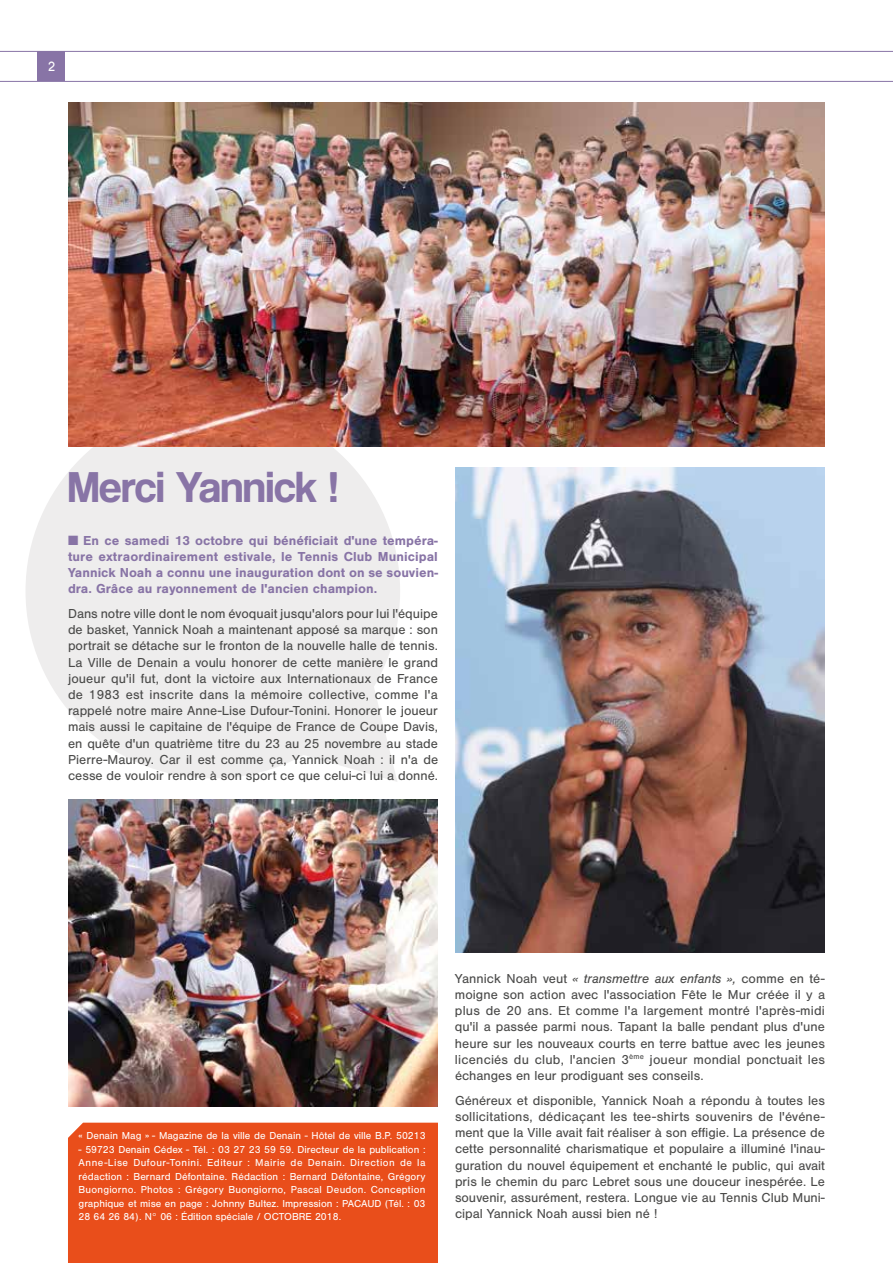
<style>
.page{position:relative;width:893px;height:1263px;background:#fff}
.page>*{position:absolute;margin:0;border:0;box-sizing:border-box;transform-origin:0 0}
.t1{font:45px "Coolvetica Rg";color:#8874a6}
.t2{font:13.5px/16.2px "Nimbus San";color:#4a4a49;text-align:justify}
.t3{font:700 13.5px/16.2px "Nimbus San";color:#8874a6;text-align:justify}
.t4{font:700 12px "Caviar Dreams";color:#fff}
.t5{font:10.5px/13.5px "Nimbus San";color:#fff;text-align:justify}
.s1{font-style:italic}
</style>
<div class="page">
<svg style="left:26px;top:404px;width:374px;height:378px;fill:#eeeded"></svg>
<hr style="left:0;top:51px;width:893px;height:1px;background:#8874a6">
<hr style="left:0;top:81px;width:893px;height:1px;background:#8874a6">
<div style="left:37px;top:52px;width:28px;height:29px;background:#8874a6"></div>
<img style="left:69px;top:102px;width:756px;height:344px">
<img style="left:455px;top:468px;width:370px;height:484px">
<img style="left:68px;top:799px;width:370px;height:308px">
<div style="left:68px;top:1123px;width:370px;height:140px;background:#e94e1b"></div>
<p class="t4" style="left:48px;top:59px;width:9px">2</p>
<h1 class="t1" style="left:68px;top:461px;width:273px">Merci Yannick !</h1>
<p class="t3" style="left:68px;top:532px;width:371px">■ En ce samedi 13 octobre qui bénéficiait d'une tempéra&shy;ture extraordinairement estivale, le Tennis Club Municipal Yannick Noah a connu une inauguration dont on se souvien&shy;dra. Grâce au rayonnement de l'ancien champion.</p>
<p class="t2" style="left:68px;top:606px;width:372px">Dans notre ville dont le nom évoquait jusqu'alors pour lui l'équipe de basket, Yannick Noah a maintenant apposé sa marque : son portrait se détache sur le fronton de la nouvelle halle de tennis.<br>La Ville de Denain a voulu honorer de cette manière le grand joueur qu'il fut, dont la victoire aux Internationaux de France de 1983 est inscrite dans la mémoire collective, comme l'a rappelé notre maire Anne-Lise Dufour-Tonini. Honorer le joueur mais aussi le capitaine de l'équipe de France de Coupe Davis, en quête d'un quatrième titre du 23 au 25 novembre au stade Pierre-Mauroy. Car il est comme ça, Yannick Noah : il n'a de cesse de vouloir rendre à son sport ce que celui-ci lui a donné.</p>
<p class="t5" style="left:79px;top:1129px;width:348px">« Denain Mag » - Magazine de la ville de Denain - Hôtel de ville B.P. 50213</p>
<p class="t5" style="left:79px;top:1143px;width:348px">- 59723 Denain Cédex - Tél. : 03 27 23 59 59. Directeur de la publication :<br>Anne-Lise Dufour-Tonini. Editeur : Mairie de Denain. Direction de la rédaction : Bernard Défontaine. Rédaction : Bernard Défontaine, Grégory Buongiorno. Photos : Grégory Buongiorno, Pascal Deudon. Conception graphique et mise en page : Johnny Bultez. Impression : PACAUD (Tél. : 03<br>28 64 26 84). N° 06 : Édition spéciale / OCTOBRE 2018.</p>
<p class="t2" style="left:455px;top:970px;width:372px">Yannick Noah veut <span class="s1">« transmettre aux enfants »,</span> comme en té&shy;moigne son action avec l'association Fête le Mur créée il y a plus de 20 ans. Et comme l'a largement montré l'après-midi qu'il a passée parmi nous. Tapant la balle pendant plus d'une heure sur les nouveaux courts en terre battue avec les jeunes licenciés du club, l'ancien 3<sup>ème</sup> joueur mondial ponctuait les échanges en leur prodiguant ses conseils.</p>
<p class="t2" style="left:455px;top:1092px;width:371px">Généreux et disponible, Yannick Noah a répondu à toutes les sollicitations, dédicaçant les tee-shirts souvenirs de l'événe&shy;ment que la Ville avait fait réaliser à son effigie. La présence de cette personnalité charismatique et populaire a illuminé l'inau&shy;guration du nouvel équipement et enchanté le public, qui avait pris le chemin du parc Lebret sous une douceur inespérée. Le souvenir, assurément, restera. Longue vie au Tennis Club Muni&shy;cipal Yannick Noah aussi bien né !</p>
</div>
